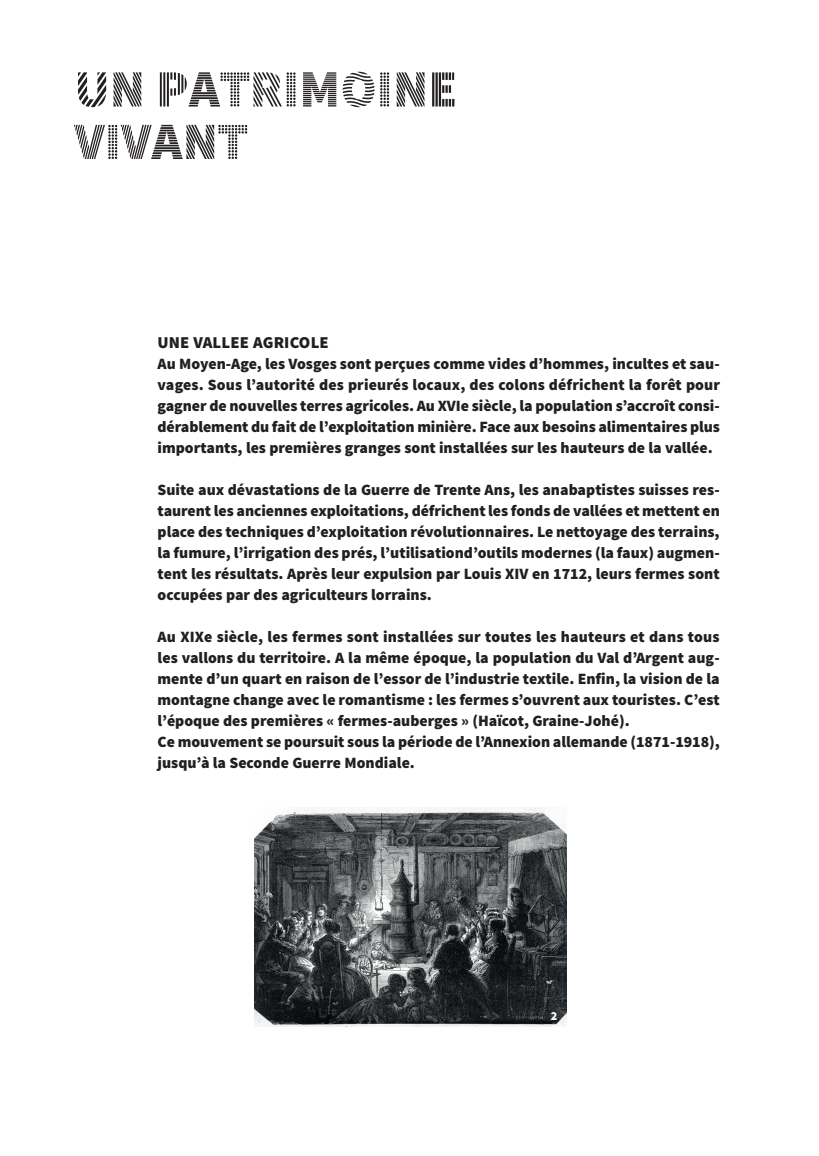
<style>
.page{position:relative;width:819px;height:1156px;background:#fff}
.page>*{position:absolute;margin:0;border:0;box-sizing:border-box;transform-origin:0 0}
.t1{font:52.5px/52.5px "Source Sans Pro DISPLAY";color:#231f20}
.t2{font:900 16.62px "Source Sans Pro";letter-spacing:.01em;color:#231f20}
.t3{font:900 15.75px/21px "Source Sans Pro";color:#231f20;text-align:justify}
.t4{font:900 12.25px "Source Sans Pro";color:#fff}
</style>
<div class="page">
<img style="left:254px;top:807px;width:313px;height:220px">
<h1 class="t1" style="left:74px;top:64px;width:384px">UN PATRIMOINE<br>VIVANT</h1>
<p class="t2" style="left:158px;top:332px;width:173px">UNE VALLEE AGRICOLE</p>
<p class="t3" style="left:158px;top:354px;width:564px">Au Moyen-Age, les Vosges sont perçues comme vides d’hommes, incultes et sau&shy;vages. Sous l’autorité des prieurés locaux, des colons défrichent la forêt pour gagner de nouvelles terres agricoles. Au XVIe siècle, la population s’accroît consi&shy;dérablement du fait de l’exploitation minière. Face aux besoins alimentaires plus importants, les premières granges sont installées sur les hauteurs de la vallée.</p>
<p class="t3" style="left:158px;top:480px;width:563px">Suite aux dévastations de la Guerre de Trente Ans, les anabaptistes suisses res&shy;taurent les anciennes exploitations, défrichent les fonds de vallées et mettent en place des techniques d’exploitation révolutionnaires. Le nettoyage des terrains, la fumure, l’irrigation des prés, l’utilisationd’outils modernes (la faux) augmen&shy;tent les résultats. Après leur expulsion par Louis XIV en 1712, leurs fermes sont occupées par des agriculteurs lorrains.</p>
<p class="t3" style="left:158px;top:627px;width:564px;text-align:left">Au XIXe siècle, les fermes sont installées sur toutes les hauteurs et dans tous les vallons du territoire. A la même époque, la population du Val d’Argent aug&shy;mente d’un quart en raison de l’essor de l’industrie textile. Enfin, la vision de la montagne change avec le romantisme : les fermes s’ouvrent aux touristes. C’est l’époque des premières « fermes-auberges » (Haïcot, Graine-Johé).<br>Ce mouvement se poursuit sous la période de l’Annexion allemande (1871-1918), jusqu’à la Seconde Guerre Mondiale.</p>
<p class="t4" style="left:550px;top:1008px;width:8px">2</p>
</div>
